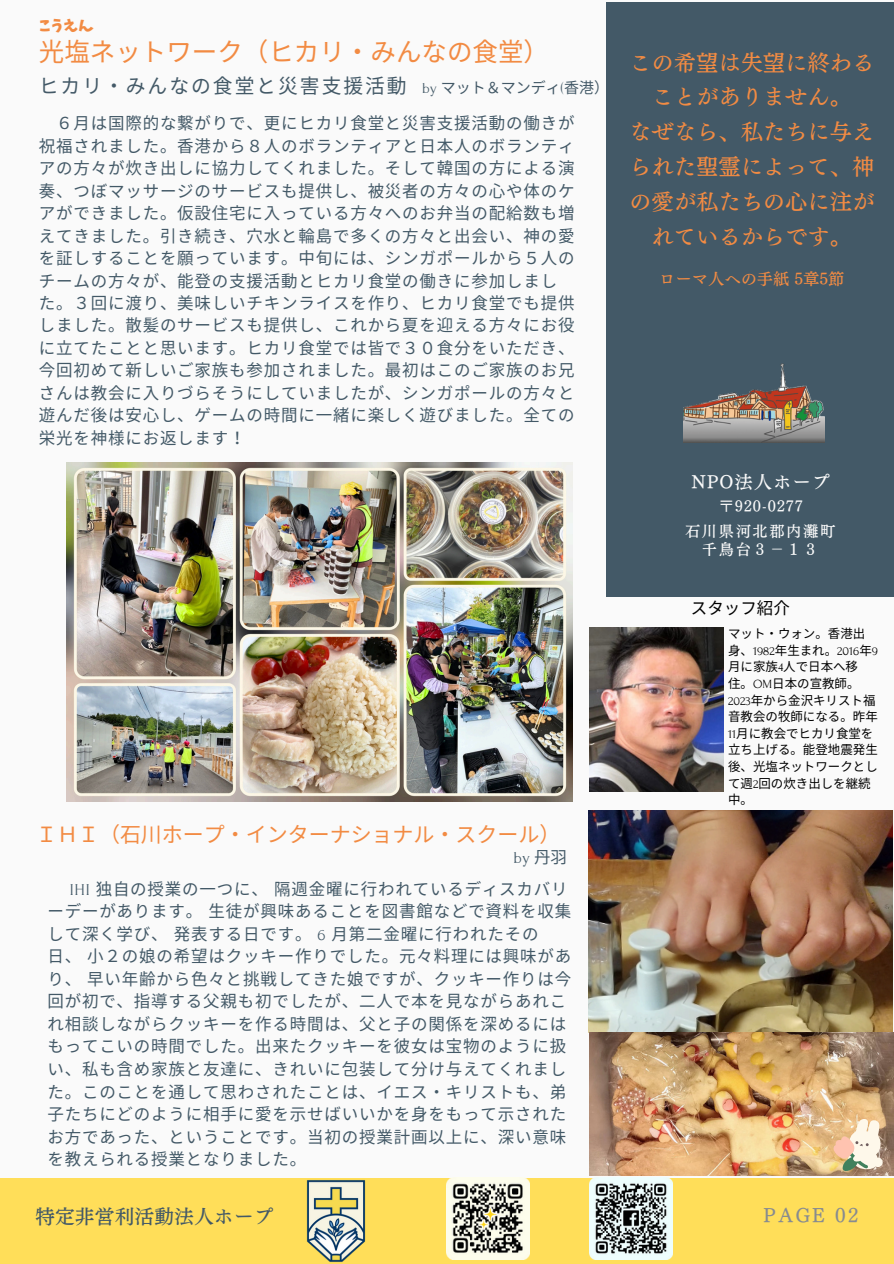
<style>
.page{position:relative;width:894px;height:1264px;background:#fff}
.page>*{position:absolute;margin:0;border:0;box-sizing:border-box;transform-origin:0 0}
.t1{font:25.5px "Noto Sans CJ Ksc";color:#f28b43}
.t2{font:22.35px/34.8px "Canva Telop Min Pro N D";color:#f28b43;text-align:center}
.t3{font:21px "Noto Sans CJ Ksc";color:#f28b43}
.t4{font:19.8px "Noto Sans CJ Ksc";letter-spacing:.1em;color:#435967}
.t5{font:19.8px "Canva Telop Min Pro N D";color:#435967}
.t6{font:19.8px "Canva Telop Min Pro N D";letter-spacing:.1em;color:#878b90}
.t7{font:18.3px "Canva Telop Min Pro N D";letter-spacing:.05em;color:#fafafa}
.t8{font:16.5px/22.4px "Noto Sans CJ Ksc";letter-spacing:.05em;color:#435967}
.t9{font:16.5px "Noto Sans CJ Ksc";color:#000}
.t10{font:16.5px "Forum";color:#435967}
.t11{font:16.35px "Canva Telop Min Pro N D";color:#f28b43}
.t12{font:15.3px/18px "Canva Telop Min Pro N D";letter-spacing:.1em;color:#fafafa;text-align:center}
.t13{font:15px "Noto Sans CJ Ksc";color:#435967}
.t14{font:15px "Keifont";color:#f28b43}
.t15{font:12.45px/16.6px "Noto Sans CJ Ksc";color:#000}
.s1{font-family:"Forum"}
.s2{font-family:"Noto Sans CJ Ksc"}
</style>
<div class="page">
<div style="left:0;top:0;width:893px;height:1263px;background:#fafafa"></div>
<div style="left:606px;top:2px;width:287px;height:594px;background:#435967"></div>
<div style="left:0;top:1177px;width:893px;height:86px;background:#ffde59"></div>
<img style="left:588px;top:810px;width:304px;height:222px">
<img style="left:66px;top:462px;width:506px;height:339px">
<img style="left:590px;top:1177px;width:82px;height:82px">
<img style="left:446px;top:1177px;width:83px;height:82px">
<img style="left:683px;top:363px;width:141px;height:79px">
<img style="left:590px;top:1032px;width:303px;height:143px">
<img style="left:590px;top:628px;width:133px;height:163px">
<img style="left:285px;top:1177px;width:101px;height:85px">
<svg style="left:832px;top:1117px;width:51px;height:56px"></svg>
<p class="t14" style="left:39px;top:18px;width:56px">こうえん</p>
<p class="t1" style="left:39px;top:32px;width:511px">光塩ネットワーク（ヒカリ・みんなの食堂）</p>
<p class="t4" style="left:39px;top:70px;width:369px">ヒカリ・みんなの食堂と災害支援活動</p>
<p class="t8" style="left:39px;top:111px;width:537px;text-indent:17px">６月は国際的な繋がりで、更にヒカリ食堂と災害支援活動の働きが祝福されました。香港から８人のボランティアと日本人のボランティアの方々が炊き出しに協力してくれました。そして韓国の方による演奏、つぼマッサージのサービスも提供し、被災者の方々の心や体のケアができました。仮設住宅に入っている方々へのお弁当の配給数も増えてきました。引き続き、穴水と輪島で多くの方々と出会い、神の愛を証しすることを願っています。中旬には、シンガポールから５人のチームの方々が、能登の支援活動とヒカリ食堂の働きに参加しました。３回に渡り、美味しいチキンライスを作り、ヒカリ食堂でも提供しました。散髪のサービスも提供し、これから夏を迎える方々にお役に立てたことと思います。ヒカリ食堂では皆で３０食分をいただき、今回初めて新しいご家族も参加されました。最初はこのご家族のお兄さんは教会に入りづらそうにしていましたが、シンガポールの方々と遊んだ後は安心し、ゲームの時間に一緒に楽しく遊びました。全ての栄光を神様にお返します！</p>
<p class="t13" style="left:422px;top:75px;width:188px"><span class="s1">by</span> マット＆マンディ<span class="s1">(</span>香港）</p>
<p class="t3" style="left:36px;top:818px;width:525px">ＩＨＩ（石川ホープ・インターナショナル・スクール）</p>
<h4 class="t10" style="left:513px;top:848px;width:53px">by <span class="s2">丹羽</span></h4>
<h5 class="t8" style="left:47px;top:876px;width:525px;text-indent:22px"><span class="s1">IHI</span> 独自の授業の一つに、隔週金曜に行われているディスカバリーデーがあります。生徒が興味あることを図書館などで資料を収集して深く学び、発表する日です。 <span class="s1">6</span> 月第二金曜に行われたその<br>日、小２の娘の希望はクッキー作りでした。元々料理には興味があり、早い年齢から色々と挑戦してきた娘ですが、クッキー作りは今回が初で、指導する父親も初でしたが、二人で本を見ながらあれこれ相談しながらクッキーを作る時間は、父と子の関係を深めるにはもってこいの時間でした。出来たクッキーを彼女は宝物のように扱い、私も含め家族と友達に、きれいに包装して分け与えてくれました。このことを通して思わされたことは、イエス・キリストも、弟子たちにどのように相手に愛を示せばいいかを身をもって示されたお方であった、ということです。当初の授業計画以上に、深い意味を教えられる授業となりました。</h5>
<p class="t2" style="left:629px;top:45px;width:247px">この希望は失望に終わることがありません。<br>なぜなら、私たちに与えられた聖霊によって、神の愛が私たちの心に注がれているからです。</p>
<h2 class="t11" style="left:659px;top:271px;width:187px">ローマ人への手紙 5章5節</h2>
<p class="t7" style="left:691px;top:472px;width:140px">NPO法人ホープ</p>
<p class="t12" style="left:718px;top:497px;width:86px">〒920-0277</p>
<p class="t12" style="left:684px;top:522px;width:152px">石川県河北郡内灘町千鳥台３－１３</p>
<p class="t9" style="left:690px;top:594px;width:99px">スタッフ紹介</p>
<p class="t15" style="left:728px;top:624px;width:151px">マット・ウォン。香港出<br>身、<span class="s1">1982</span>年生まれ。<span class="s1">2016</span>年<span class="s1">9</span>月に家族<span class="s1">4</span>人で日本へ移<br>住。<span class="s1">OM</span>日本の宣教師。<br><span class="s1">2023</span>年から金沢キリスト福音教会の牧師になる。昨年<br><span class="s1">11</span>月に教会でヒカリ食堂を立ち上げる。能登地震発生後、光塩ネットワークとして週<span class="s1">2</span>回の炊き出しを継続中。</p>
<p class="t5" style="left:35px;top:1206px;width:239px">特定非営利活動法人ホープ</p>
<h6 class="t6" style="left:763px;top:1205px;width:96px">PAGE 02</h6>
</div>
